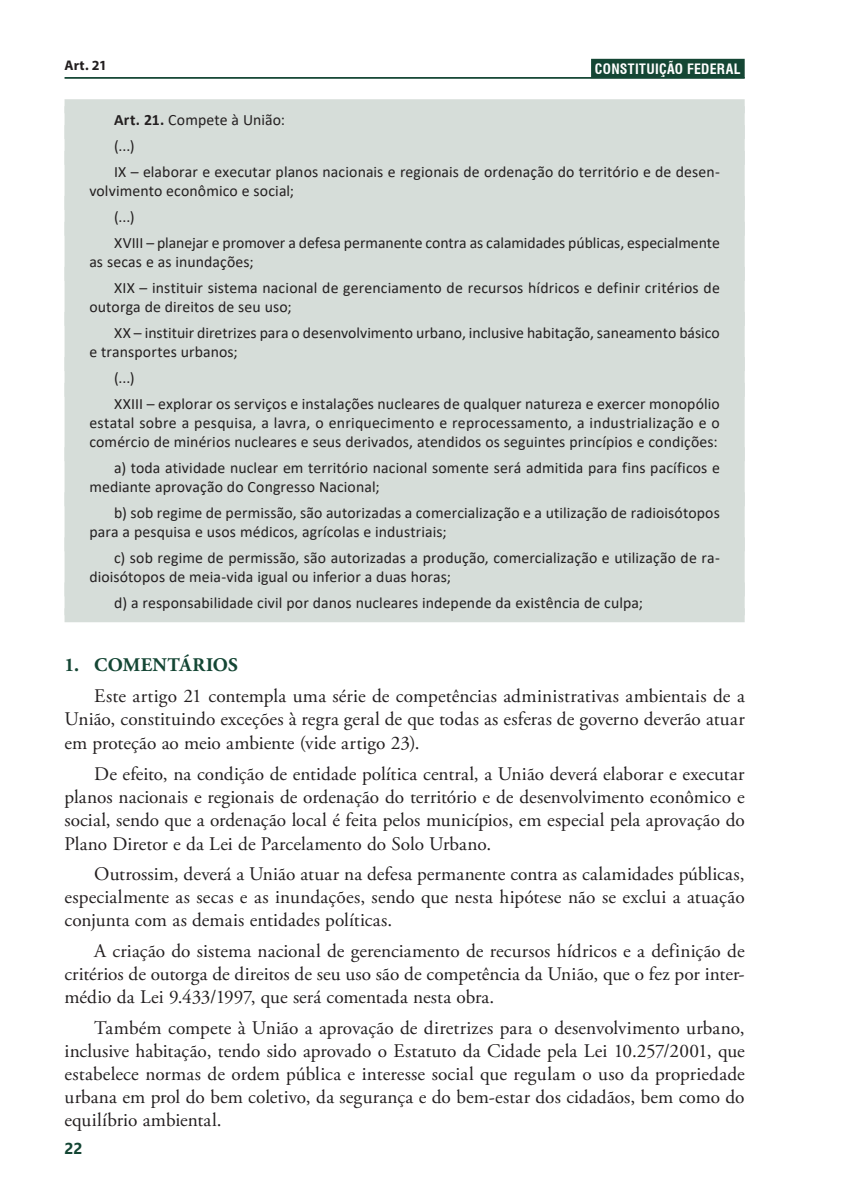
<style>
.page{position:relative;width:844px;height:1191px;background:#fff}
.page>*{position:absolute;margin:0;border:0;box-sizing:border-box;transform-origin:0 0}
.Texto{font:19.25px/23.1px "Adobe Garamond Pro";color:#231f20;text-align:justify}
.Titulo_1{font:700 19.25px "Adobe Garamond Pro";letter-spacing:.015em;color:#144634}
.LEI{font:15.75px/19.2px "Calibri";letter-spacing:.005em;color:#231f20}
.LEI_-_Artigo{font:15.75px "Calibri";letter-spacing:.005em;color:#231f20}
.t1{font:700 15.75px "Segoe UI";color:#144634}
.t2{font:700 condensed 14px "Swiss 721 BT";letter-spacing:.02em;color:#fff}
.t3{font:700 14px "Myriad Pro";color:#231f20}
.s1{color:#144634}
.s2{font-weight:700}
</style>
<div class="page">
<div style="left:591px;top:59px;width:153px;height:19px;background:#144634"></div>
<hr style="left:64px;top:77px;width:680px;height:2px;background:#144634">
<div style="left:64px;top:113px;width:680px;height:495px;background:#d6ddd9"></div>
<div style="left:64px;top:125px;width:680px;height:14px;background:#d6ddd9"></div>
<div style="left:64px;top:151px;width:680px;height:14px;background:#d6ddd9"></div>
<div style="left:64px;top:196px;width:680px;height:14px;background:#d6ddd9"></div>
<div style="left:64px;top:222px;width:680px;height:14px;background:#d6ddd9"></div>
<div style="left:64px;top:267px;width:680px;height:14px;background:#d6ddd9"></div>
<div style="left:64px;top:312px;width:680px;height:14px;background:#d6ddd9"></div>
<div style="left:64px;top:357px;width:680px;height:14px;background:#d6ddd9"></div>
<div style="left:64px;top:383px;width:680px;height:14px;background:#d6ddd9"></div>
<div style="left:64px;top:447px;width:680px;height:14px;background:#d6ddd9"></div>
<div style="left:64px;top:492px;width:680px;height:14px;background:#d6ddd9"></div>
<div style="left:64px;top:537px;width:680px;height:14px;background:#d6ddd9"></div>
<div style="left:64px;top:582px;width:680px;height:14px;background:#d6ddd9"></div>
<div style="left:64px;top:99px;width:680px;height:14px;background:#d6ddd9"></div>
<div style="left:64px;top:608px;width:680px;height:14px;background:#d6ddd9"></div>
<p class="t3" style="left:64px;top:56px;width:44px">Art. 21</p>
<p class="t2" style="left:594px;top:60px;width:151px">CONSTITUIÇÃO FEDERAL<span class="s1">.</span></p>
<p class="LEI_-_Artigo" style="left:114px;top:109px;width:172px"><span class="s2">Art. 21.</span> Compete à União:</p>
<p class="LEI" style="left:114px;top:136px;width:22px">(...)</p>
<p class="LEI" style="left:89px;top:161px;width:631px;text-indent:25px">IX – elaborar e executar planos nacionais e regionais de ordenação do território e de desen&shy;volvimento econômico e social;</p>
<p class="LEI" style="left:114px;top:206px;width:22px">(...)</p>
<p class="LEI" style="left:89px;top:232px;width:631px;text-indent:25px">XVIII – planejar e promover a defesa permanente contra as calamidades públicas, especialmente as secas e as inundações;</p>
<p class="LEI" style="left:89px;top:277px;width:631px;text-indent:25px">XIX – instituir sistema nacional de gerenciamento de recursos hídricos e definir critérios de outorga de direitos de seu uso;</p>
<p class="LEI" style="left:89px;top:322px;width:631px;text-indent:25px">XX – instituir diretrizes para o desenvolvimento urbano, inclusive habitação, saneamento básico e transportes urbanos;</p>
<p class="LEI" style="left:114px;top:367px;width:22px">(...)</p>
<p class="LEI" style="left:89px;top:393px;width:632px;text-align:justify;text-indent:25px">XXIII – explorar os serviços e instalações nucleares de qualquer natureza e exercer monopólio estatal sobre a pesquisa, a lavra, o enriquecimento e reprocessamento, a industrialização e o comércio de minérios nucleares e seus derivados, atendidos os seguintes princípios e condições:</p>
<p class="LEI" style="left:89px;top:458px;width:632px;text-indent:25px">a) toda atividade nuclear em território nacional somente será admitida para fins pacíficos e mediante aprovação do Congresso Nacional;</p>
<p class="LEI" style="left:89px;top:503px;width:631px;text-indent:25px">b) sob regime de permissão, são autorizadas a comercialização e a utilização de radioisótopos para a pesquisa e usos médicos, agrícolas e industriais;</p>
<p class="LEI" style="left:89px;top:548px;width:631px;text-indent:25px">c) sob regime de permissão, são autorizadas a produção, comercialização e utilização de ra&shy;dioisótopos de meia-vida igual ou inferior a duas horas;</p>
<p class="LEI" style="left:114px;top:593px;width:530px">d) a responsabilidade civil por danos nucleares independe da existência de culpa;</p>
<p class="Titulo_1" style="left:64px;top:653px;width:175px">1. COMENTÁRIOS</p>
<p class="Texto" style="left:64px;top:685px;width:681px;text-indent:30px">Este artigo 21 contempla uma série de competências administrativas ambientais de a União, constituindo exceções à regra geral de que todas as esferas de governo deverão atuar em proteção ao meio ambiente (vide artigo 23).</p>
<p class="Texto" style="left:64px;top:762px;width:681px;text-indent:30px">De efeito, na condição de entidade política central, a União deverá elaborar e executar planos nacionais e regionais de ordenação do território e de desenvolvimento econômico e social, sendo que a ordenação local é feita pelos municípios, em especial pela aprovação do Plano Diretor e da Lei de Parcelamento do Solo Urbano.</p>
<p class="Texto" style="left:64px;top:863px;width:681px;text-indent:30px">Outrossim, deverá a União atuar na defesa permanente contra as calamidades públicas, especialmente as secas e as inundações, sendo que nesta hipótese não se exclui a atuação conjunta com as demais entidades políticas.</p>
<p class="Texto" style="left:64px;top:940px;width:681px;text-indent:30px">A criação do sistema nacional de gerenciamento de recursos hídricos e a definição de critérios de outorga de direitos de seu uso são de competência da União, que o fez por inter&shy;médio da Lei 9.433/1997, que será comentada nesta obra.</p>
<p class="Texto" style="left:64px;top:1017px;width:681px;text-indent:30px">Também compete à União a aprovação de diretrizes para o desenvolvimento urbano, inclusive habitação, tendo sido aprovado o Estatuto da Cidade pela Lei 10.257/2001, que estabelece normas de ordem pública e interesse social que regulam o uso da propriedade urbana em prol do bem coletivo, da segurança e do bem-estar dos cidadãos, bem como do equilíbrio ambiental.</p>
<p class="t1" style="left:64px;top:1133px;width:20px">22</p>
</div>
